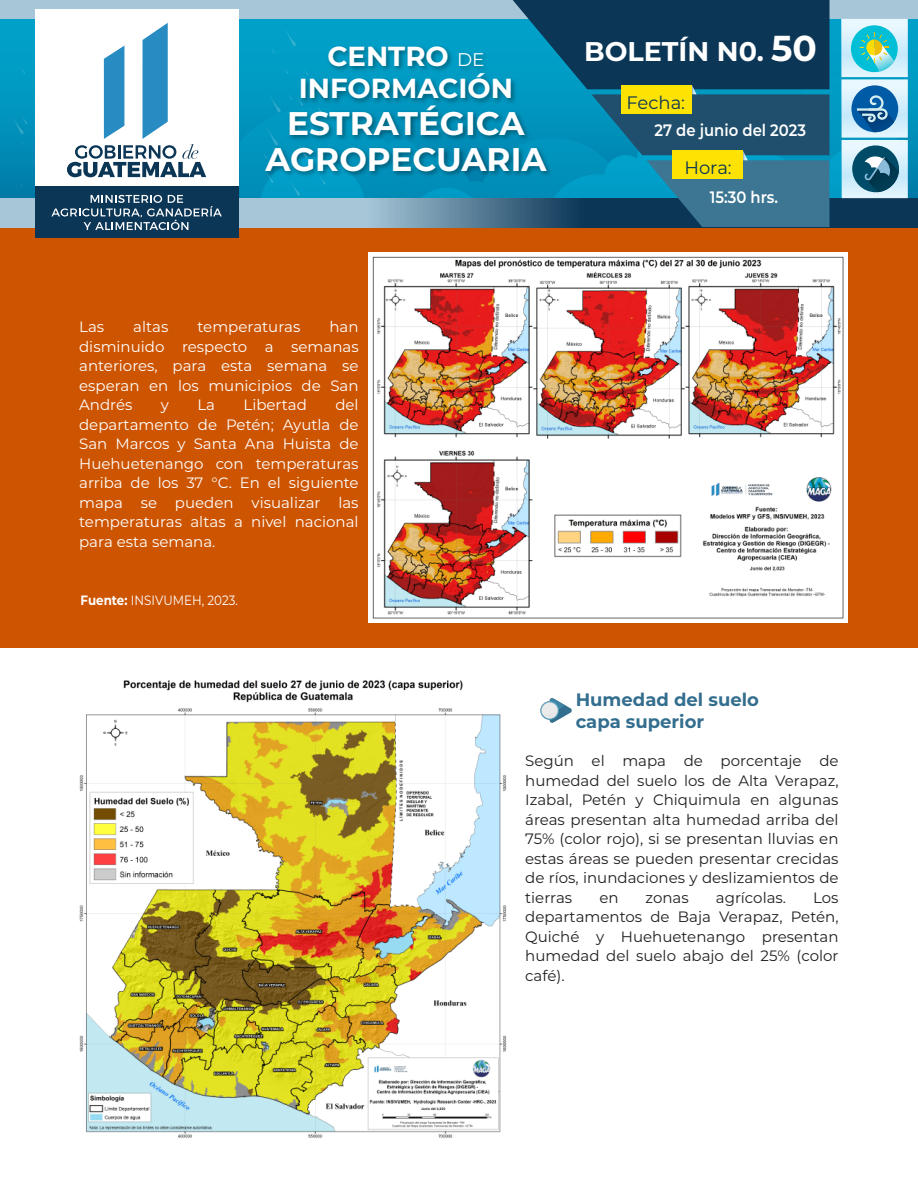
<style>
.page{position:relative;width:918px;height:1188px;background:#fff}
.page>*{position:absolute;margin:0;border:0;box-sizing:border-box;transform-origin:0 0}
.t1{font:700 32.7px "Montserrat";color:#fff}
.t2{font:700 27.6px/32.4px "Montserrat";color:#fff;text-align:center}
.t3{font:700 27px "Montserrat";color:#fff}
.t4{font:700 18px/21.6px "Montserrat";color:#336e8e}
.t5{font:18px "Montserrat";color:#0a3656}
.t6{font:600 16.5px "Montserrat";color:#fff;scale:.9 1}
.t7{font:15px/19.5px "Montserrat";color:#231f20;text-align:justify}
.t8{font:15px/19.5px "Montserrat";color:#fff;text-align:justify}
.t9{font:13.5px "Montserrat";color:#fff;scale:.88 1}
.s1{font-weight:400;font-size:18.3px}
.s2{font-size:36px}
.s3{font-weight:700}
</style>
<div class="page">
<div style="left:0;top:227px;width:918px;height:421px;background:#cd5400"></div>
<img style="left:368px;top:253px;width:479px;height:370px">
<img style="left:79px;top:680px;width:428px;height:458px">
<svg style="left:0;top:19px;width:918px;height:179px;background:#0594bd"></svg>
<div style="left:0;top:0;width:918px;height:19px;background:#a7c7d8"></div>
<svg style="left:34px;top:29px;width:1px;height:21px"></svg>
<svg style="left:31px;top:158px;width:4px;height:13px"></svg>
<svg style="left:19px;top:181px;width:3px;height:5px"></svg>
<svg style="left:20px;top:66px;width:5px;height:8px"></svg>
<svg style="left:32px;top:94px;width:3px;height:12px"></svg>
<svg style="left:11px;top:113px;width:16px;height:32px"></svg>
<svg style="left:0;top:198px;width:918px;height:29px;background:#6f93a9"></svg>
<div style="left:35px;top:9px;width:203px;height:216px;background:#fff"></div>
<div style="left:35px;top:187px;width:203px;height:51px;background:#0b3656"></div>
<svg style="left:51px;top:195px;width:171px;height:35px"></svg>
<svg style="left:67px;top:23px;width:139px;height:154px"></svg>
<svg style="left:899px;top:19px;width:9px;height:58px"></svg>
<svg style="left:899px;top:79px;width:9px;height:59px"></svg>
<svg style="left:899px;top:140px;width:9px;height:58px"></svg>
<svg style="left:240px;top:0;width:659px;height:227px;background:#247e9b"></svg>
<div style="left:673px;top:151px;width:70px;height:28px;background:#fce303"></div>
<svg style="left:540px;top:698px;width:32px;height:25px"></svg>
<h2 class="t2" style="left:299px;top:39px;width:215px">CENTRO <span class="s1">DE<br></span>INFORMACIÓN</h2>
<h1 class="t1" style="left:287px;top:99px;width:239px">ESTRATÉGICA</h1>
<h1 class="t1" style="left:265px;top:135px;width:283px">AGROPECUARIA</h1>
<h3 class="t3" style="left:584px;top:32px;width:234px">BOLETÍN N0. <span class="s2">50</span></h3>
<p class="t5" style="left:627px;top:90px;width:60px">Fecha:</p>
<p class="t6" style="left:655px;top:118px;width:170px">27 de junio del 2023</p>
<p class="t5" style="left:684px;top:155px;width:49px">Hora:</p>
<p class="t6" style="left:710px;top:185px;width:77px">15:30 hrs.</p>
<p class="t8" style="left:79px;top:316px;width:281px;text-indent:250px">han disminuido respecto a semanas anteriores, para esta semana se esperan en los municipios de San Andrés</p>
<p class="t8" style="left:79px;top:316px;width:27px">Las</p>
<p class="t8" style="left:133px;top:316px;width:37px">altas</p>
<p class="t8" style="left:197px;top:316px;width:104px">temperaturas</p>
<p class="t8" style="left:79px;top:394px;width:281px;text-indent:256px">del departamento de Petén; Ayutla de San Marcos y Santa Ana Huista de Huehuetenango con temperaturas arriba de los 37 °C. En el siguiente mapa se pueden visualizar las temperaturas altas a nivel nacional para esta semana.</p>
<p class="t8" style="left:161px;top:394px;width:10px">y</p>
<p class="t8" style="left:197px;top:394px;width:19px">La</p>
<p class="t8" style="left:244px;top:394px;width:65px">Libertad</p>
<p class="t9" style="left:81px;top:591px;width:180px"><span class="s3">Fuente:</span> INSIVUMEH, 2023.</p>
<p class="t4" style="left:576px;top:688px;width:185px">Humedad del suelo capa superior</p>
<p class="t7" style="left:525px;top:751px;width:315px">Según el mapa de porcentaje de humedad del suelo los de Alta Verapaz, Izabal, Petén y Chiquimula en algunas áreas presentan alta humedad arriba del 75% (color rojo), si se presentan lluvias en estas áreas se pueden presentar crecidas de ríos, inundaciones y deslizamientos de tierras</p>
<p class="t7" style="left:599px;top:887px;width:21px">en</p>
<p class="t7" style="left:646px;top:887px;width:45px">zonas</p>
<p class="t7" style="left:716px;top:887px;width:72px">agrícolas.</p>
<p class="t7" style="left:525px;top:887px;width:315px;text-indent:288px">Los departamentos de Baja Verapaz, Petén, Quiché y Huehuetenango presentan humedad del suelo abajo del 25% (color café).</p>
</div>
